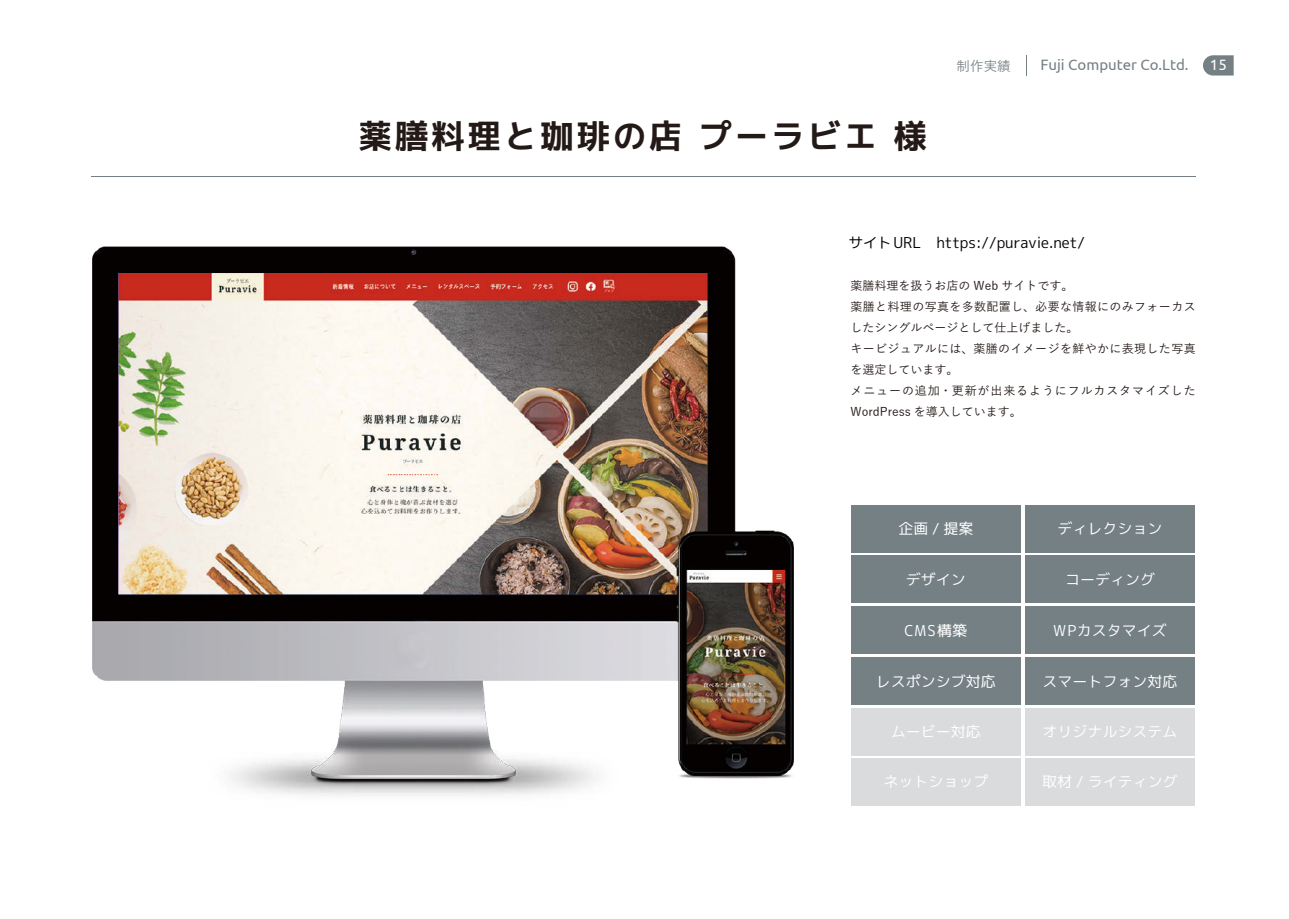
<style>
.page{position:relative;width:1289px;height:919px;background:#fff}
.page>*{position:absolute;margin:0;border:0;box-sizing:border-box;transform-origin:0 0}
.t1{font:700 33px "Mplus 1 p";letter-spacing:.1em;color:#231916}
.t2{font:15px "mplus 2 c regular";color:#fff}
.t3{font:15px "mplus 2 c regular";color:#060101}
.t4{font:15px "Ubuntu";color:#758084}
.t5{font:15px "Ubuntu";color:#fff}
.t6{font:500 13.5px "Yu Go";color:#758084}
.t7{font:500 12px/21px "Yu Go";letter-spacing:.03em;color:#231916}
</style>
<div class="page">
<svg style="left:1203px;top:55px;width:30px;height:20px"></svg>
<hr style="left:637px;top:176px;width:558px;height:1px;background:#757f83">
<div style="left:851px;top:505px;width:169px;height:47px;background:#758084"></div>
<div style="left:1025px;top:505px;width:169px;height:47px;background:#758084"></div>
<div style="left:851px;top:556px;width:169px;height:47px;background:#758084"></div>
<div style="left:1025px;top:556px;width:169px;height:47px;background:#758084"></div>
<div style="left:851px;top:606px;width:169px;height:47px;background:#758084"></div>
<div style="left:1025px;top:606px;width:169px;height:47px;background:#758084"></div>
<div style="left:851px;top:657px;width:169px;height:47px;background:#758084"></div>
<div style="left:1025px;top:657px;width:169px;height:47px;background:#758084"></div>
<div style="left:851px;top:708px;width:169px;height:47px;background:#d9dbdc"></div>
<div style="left:1025px;top:708px;width:169px;height:47px;background:#d9dbdc"></div>
<div style="left:851px;top:758px;width:169px;height:47px;background:#d9dbdc"></div>
<div style="left:1025px;top:758px;width:169px;height:47px;background:#d9dbdc"></div>
<img style="left:91px;top:176px;width:808px;height:630px">
<h1 class="t1" style="left:359px;top:113px;width:569px">薬膳料理と珈琲の店 プーラビエ 様</h1>
<p class="t6" style="left:956px;top:53px;width:55px">制作実績</p>
<p class="t4" style="left:1040px;top:56px;width:150px">Fuji Computer Co.Ltd.</p>
<p class="t5" style="left:1209px;top:56px;width:18px">15</p>
<p class="t3" style="left:848px;top:232px;width:238px">サイトURL　https://puravie.net/</p>
<p class="t7" style="left:850px;top:274px;width:347px">薬膳料理を扱うお店の Web サイトです。<br>薬膳と料理の写真を多数配置し、必要な情報にのみフォーカスしたシングルページとして仕上げました。<br>キービジュアルには、薬膳のイメージを鮮やかに表現した写真を選定しています。<br>メニューの追加・更新が出来るようにフルカスタマイズした<br>WordPress を導入しています。</p>
<p class="t2" style="left:898px;top:518px;width:77px">企画 / 提案</p>
<p class="t2" style="left:1057px;top:518px;width:106px">ディレクション</p>
<p class="t2" style="left:905px;top:568px;width:61px">デザイン</p>
<p class="t2" style="left:1065px;top:568px;width:91px">コーディング</p>
<p class="t2" style="left:904px;top:620px;width:64px">CMS構築</p>
<p class="t2" style="left:1053px;top:620px;width:115px">WPカスタマイズ</p>
<p class="t2" style="left:875px;top:670px;width:121px">レスポンシブ対応</p>
<p class="t2" style="left:1042px;top:670px;width:136px">スマートフォン対応</p>
<p class="t2" style="left:890px;top:720px;width:91px">ムービー対応</p>
<p class="t2" style="left:1042px;top:720px;width:136px">オリジナルシステム</p>
<p class="t2" style="left:883px;top:770px;width:106px">ネットショップ</p>
<p class="t2" style="left:1042px;top:770px;width:137px">取材 / ライティング</p>
</div>
